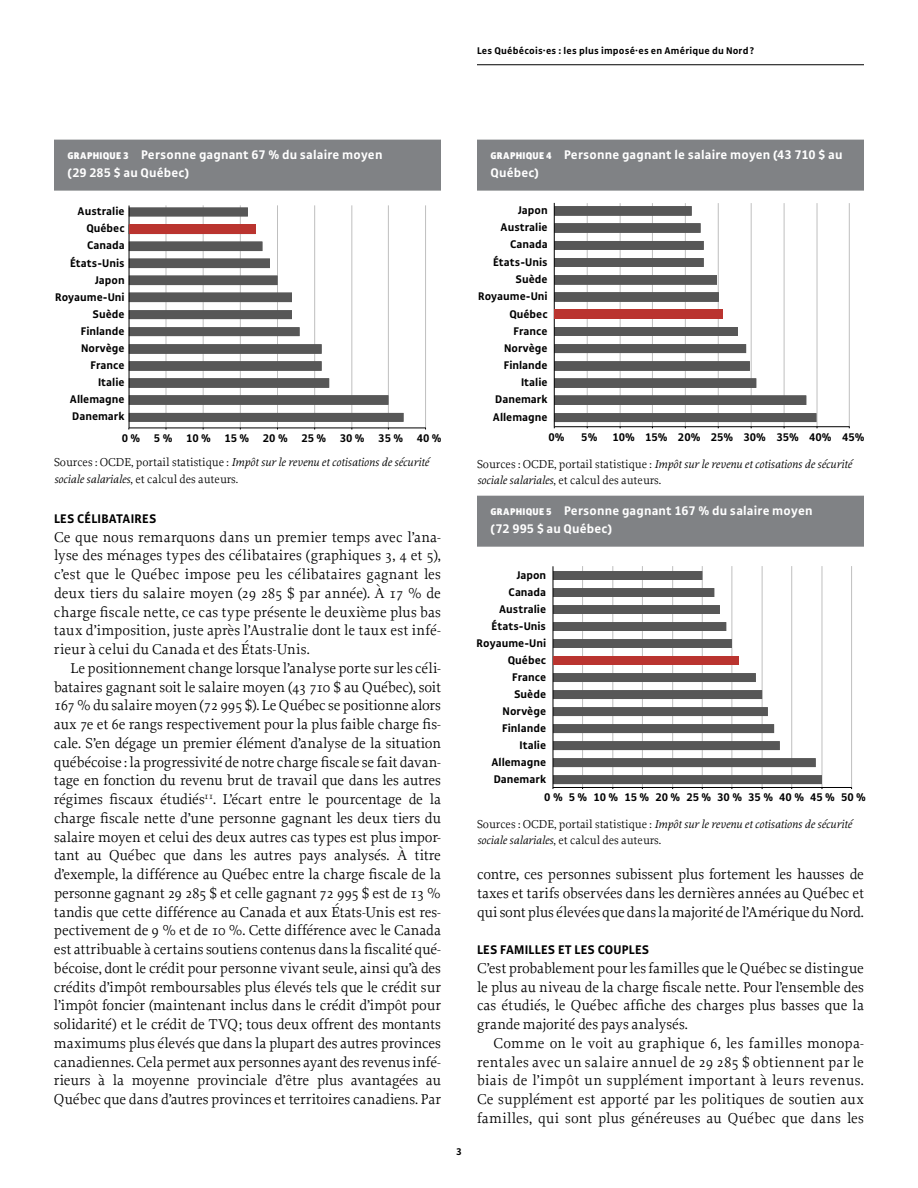
<style>
.page{position:relative;width:918px;height:1188px;background:#fff}
.page>*{position:absolute;margin:0;border:0;box-sizing:border-box;transform-origin:0 0}
.t1{font:15px/18.8px "Proforma";color:#000;text-align:justify}
.t2{font:700 13.5px/18px "Gak Sans";letter-spacing:.01em;color:#fff}
.t3{font:700 13.5px "Gak Sans";letter-spacing:.015em;color:#000}
.t4{font:700 12px "Gak Sans";color:#000}
.t5{font:italic 12px/16.5px "Proforma";color:#000}
.t6{font:700 10.5px "Gak Sans";letter-spacing:.02em;color:#000}
.s1{font-weight:900;font-size:10.5px}
.s2{font-style:normal}
</style>
<div class="page">
<hr style="left:477px;top:64px;width:387px;height:1px;background:#000">
<div style="left:54px;top:140px;width:387px;height:51px;background:#808285"></div>
<hr style="left:166px;top:205px;width:1px;height:223px;background:#bfbfbf">
<hr style="left:203px;top:205px;width:1px;height:223px;background:#bfbfbf">
<hr style="left:240px;top:205px;width:1px;height:223px;background:#bfbfbf">
<hr style="left:277px;top:205px;width:1px;height:223px;background:#bfbfbf">
<hr style="left:314px;top:205px;width:1px;height:223px;background:#bfbfbf">
<hr style="left:352px;top:205px;width:1px;height:223px;background:#bfbfbf">
<hr style="left:388px;top:205px;width:1px;height:223px;background:#bfbfbf">
<hr style="left:425px;top:205px;width:1px;height:223px;background:#bfbfbf">
<svg style="left:130px;top:208px;width:274px;height:214px"></svg>
<hr style="left:129px;top:428px;width:297px;height:1px;background:#000">
<hr style="left:129px;top:206px;width:1px;height:222px;background:#000">
<div style="left:129px;top:225px;width:126px;height:9px;background:#ba342f"></div>
<div style="left:477px;top:140px;width:387px;height:51px;background:#808285"></div>
<hr style="left:587px;top:203px;width:1px;height:224px;background:#bfbfbf">
<hr style="left:620px;top:203px;width:1px;height:224px;background:#bfbfbf">
<hr style="left:652px;top:203px;width:1px;height:224px;background:#bfbfbf">
<hr style="left:685px;top:203px;width:1px;height:224px;background:#bfbfbf">
<hr style="left:718px;top:203px;width:1px;height:224px;background:#bfbfbf">
<hr style="left:751px;top:203px;width:1px;height:224px;background:#bfbfbf">
<hr style="left:784px;top:203px;width:1px;height:224px;background:#bfbfbf">
<hr style="left:817px;top:203px;width:1px;height:224px;background:#bfbfbf">
<hr style="left:849px;top:203px;width:1px;height:224px;background:#bfbfbf">
<svg style="left:555px;top:206px;width:261px;height:216px"></svg>
<hr style="left:554px;top:426px;width:296px;height:1px;background:#000">
<hr style="left:554px;top:203px;width:1px;height:224px;background:#000">
<div style="left:554px;top:309px;width:169px;height:10px;background:#ba342f"></div>
<div style="left:477px;top:496px;width:387px;height:51px;background:#808285"></div>
<hr style="left:582px;top:566px;width:1px;height:221px;background:#bfbfbf">
<hr style="left:613px;top:566px;width:1px;height:221px;background:#bfbfbf">
<hr style="left:642px;top:566px;width:1px;height:221px;background:#bfbfbf">
<hr style="left:672px;top:566px;width:1px;height:221px;background:#bfbfbf">
<hr style="left:702px;top:566px;width:1px;height:221px;background:#bfbfbf">
<hr style="left:732px;top:566px;width:1px;height:221px;background:#bfbfbf">
<hr style="left:762px;top:566px;width:1px;height:221px;background:#bfbfbf">
<hr style="left:791px;top:566px;width:1px;height:221px;background:#bfbfbf">
<hr style="left:822px;top:566px;width:1px;height:221px;background:#bfbfbf">
<hr style="left:851px;top:566px;width:1px;height:221px;background:#bfbfbf">
<svg style="left:554px;top:571px;width:268px;height:213px"></svg>
<hr style="left:553px;top:787px;width:299px;height:1px;background:#000">
<hr style="left:553px;top:566px;width:1px;height:221px;background:#000">
<div style="left:553px;top:656px;width:185px;height:9px;background:#ba342f"></div>
<p class="t6" style="left:477px;top:45px;width:279px">Les Québécois·es : les plus imposé·es en Amérique du Nord?</p>
<p class="t2" style="left:68px;top:146px;width:317px"><span class="s1">GRAPHIQUE 3</span> Personne gagnant 67 % du salaire moyen (29 285 $ au Québec)</p>
<p class="t2" style="left:490px;top:146px;width:354px"><span class="s1">GRAPHIQUE 4</span> Personne gagnant le salaire moyen (43 710 $ au<br>Québec)</p>
<p class="t4" style="left:78px;top:205px;width:49px">Australie</p>
<p class="t4" style="left:518px;top:204px;width:31px">Japon</p>
<p class="t4" style="left:86px;top:222px;width:40px">Québec</p>
<p class="t4" style="left:501px;top:221px;width:49px">Australie</p>
<p class="t4" style="left:87px;top:239px;width:39px">Canada</p>
<p class="t4" style="left:510px;top:238px;width:39px">Canada</p>
<p class="t4" style="left:70px;top:256px;width:56px">États-Unis</p>
<p class="t4" style="left:493px;top:256px;width:56px">États-Unis</p>
<p class="t4" style="left:95px;top:273px;width:31px">Japon</p>
<p class="t4" style="left:516px;top:273px;width:34px">Suède</p>
<p class="t4" style="left:55px;top:290px;width:71px">Royaume-Uni</p>
<p class="t4" style="left:478px;top:290px;width:71px">Royaume-Uni</p>
<p class="t4" style="left:93px;top:308px;width:34px">Suède</p>
<p class="t4" style="left:509px;top:307px;width:40px">Québec</p>
<p class="t4" style="left:81px;top:325px;width:45px">Finlande</p>
<p class="t4" style="left:514px;top:324px;width:36px">France</p>
<p class="t4" style="left:81px;top:342px;width:45px">Norvège</p>
<p class="t4" style="left:504px;top:341px;width:45px">Norvège</p>
<p class="t4" style="left:91px;top:359px;width:36px">France</p>
<p class="t4" style="left:504px;top:359px;width:45px">Finlande</p>
<p class="t4" style="left:98px;top:376px;width:28px">Italie</p>
<p class="t4" style="left:521px;top:376px;width:28px">Italie</p>
<p class="t4" style="left:70px;top:393px;width:56px">Allemagne</p>
<p class="t4" style="left:495px;top:393px;width:54px">Danemark</p>
<p class="t4" style="left:72px;top:410px;width:54px">Danemark</p>
<p class="t4" style="left:493px;top:410px;width:56px">Allemagne</p>
<p class="t4" style="left:122px;top:431px;width:321px">0 % 5 % 10 % 15 % 20 % 25 % 30 % 35 % 40 %</p>
<p class="t4" style="left:549px;top:430px;width:18px">0%</p>
<p class="t4" style="left:581px;top:430px;width:285px">5% 10% 15% 20% 25% 30% 35% 40% 45%</p>
<p class="t5" style="left:54px;top:454px;width:376px"><span class="s2">Sources : OCDE, portail statistique :</span> Impôt sur le revenu et cotisations de sécurité sociale salariales<span class="s2">, et calcul des auteurs.</span></p>
<p class="t5" style="left:477px;top:455px;width:376px"><span class="s2">Sources : OCDE, portail statistique :</span> Impôt sur le revenu et cotisations de sécurité sociale salariales<span class="s2">, et calcul des auteurs.</span></p>
<p class="t3" style="left:54px;top:511px;width:104px">Les célibataires</p>
<p class="t1" style="left:54px;top:527px;width:389px">Ce que nous remarquons dans un premier temps avec l’ana&shy;lyse des ménages types des célibataires (graphiques 3, 4 et 5), c’est que le Québec impose peu les célibataires gagnant les deux tiers du salaire moyen (29 285 $ par année). À 17 % de charge fiscale nette, ce cas type présente le deuxième plus bas taux d’imposition, juste après l’Australie dont le taux est infé&shy;rieur à celui du Canada et des États-Unis.</p>
<p class="t1" style="left:54px;top:658px;width:389px;text-indent:17px">Le positionnement change lorsque l’analyse porte sur les céli&shy;bataires gagnant soit le salaire moyen (43 710 $ au Québec), soit 167 % du salaire moyen (72 995 $). Le Québec se positionne alors aux 7e et 6e rangs respectivement pour la plus faible charge fis&shy;cale. S’en dégage un premier élément d’analyse de la situation québécoise : la progressivité de notre charge fiscale se fait davan&shy;tage en fonction du revenu brut de travail que dans les autres régimes fiscaux étudiés<sup>11</sup>. L’écart entre le pourcentage de la charge fiscale nette d’une personne gagnant les deux tiers du salaire moyen et celui des deux autres cas types est plus impor&shy;tant au Québec que dans les autres pays analysés. À titre d’exemple, la différence au Québec entre la charge fiscale de la personne gagnant 29 285 $ et celle gagnant 72 995 $ est de 13 % tandis que cette différence au Canada et aux États-Unis est res&shy;pectivement de 9 % et de 10 %. Cette différence avec le Canada est attribuable à certains soutiens contenus dans la fiscalité qué&shy;bécoise, dont le crédit pour personne vivant seule, ainsi qu’à des crédits d’impôt remboursables plus élevés tels que le crédit sur l’impôt foncier (maintenant inclus dans le crédit d’impôt pour solidarité) et le crédit de TVQ; tous deux offrent des montants maximums plus élevés que dans la plupart des autres provinces canadiennes. Cela permet aux personnes ayant des revenus infé&shy;rieurs à la moyenne provinciale d’être plus avantagées au Québec que dans d’autres provinces et territoires canadiens. Par</p>
<p class="t2" style="left:490px;top:502px;width:324px"><span class="s1">GRAPHIQUE 5</span> Personne gagnant 167 % du salaire moyen (72 995 $ au Québec)</p>
<p class="t4" style="left:516px;top:568px;width:31px">Japon</p>
<p class="t4" style="left:509px;top:585px;width:39px">Canada</p>
<p class="t4" style="left:499px;top:602px;width:49px">Australie</p>
<p class="t4" style="left:492px;top:620px;width:56px">États-Unis</p>
<p class="t4" style="left:477px;top:637px;width:71px">Royaume-Uni</p>
<p class="t4" style="left:508px;top:654px;width:40px">Québec</p>
<p class="t4" style="left:512px;top:671px;width:36px">France</p>
<p class="t4" style="left:514px;top:688px;width:34px">Suède</p>
<p class="t4" style="left:503px;top:705px;width:45px">Norvège</p>
<p class="t4" style="left:502px;top:722px;width:45px">Finlande</p>
<p class="t4" style="left:520px;top:739px;width:28px">Italie</p>
<p class="t4" style="left:491px;top:756px;width:56px">Allemagne</p>
<p class="t4" style="left:494px;top:773px;width:54px">Danemark</p>
<p class="t4" style="left:544px;top:791px;width:323px">0 % 5 % 10 % 15 % 20 % 25 % 30 % 35 % 40 % 45 % 50 %</p>
<p class="t5" style="left:477px;top:815px;width:376px"><span class="s2">Sources : OCDE, portail statistique :</span> Impôt sur le revenu et cotisations de sécurité sociale salariales<span class="s2">, et calcul des auteurs.</span></p>
<p class="t1" style="left:477px;top:865px;width:389px">contre, ces personnes subissent plus fortement les hausses de taxes et tarifs observées dans les dernières années au Québec et qui sont plus élevées que dans la majorité de l’Amérique du Nord.</p>
<p class="t3" style="left:477px;top:942px;width:174px">Les familles et les couples</p>
<p class="t1" style="left:477px;top:958px;width:389px">C’est probablement pour les familles que le Québec se distingue le plus au niveau de la charge fiscale nette. Pour l’ensemble des cas étudiés, le Québec affiche des charges plus basses que la grande majorité des pays analysés.</p>
<p class="t1" style="left:477px;top:1033px;width:389px;text-indent:16px">Comme on le voit au graphique 6, les familles monopa&shy;rentales avec un salaire annuel de 29 285 $ obtiennent par le biais de l’impôt un supplément important à leurs revenus.<br>Ce supplément est apporté par les politiques de soutien aux familles, qui sont plus généreuses au Québec que dans les</p>
<p class="t6" style="left:456px;top:1146px;width:7px">3</p>
</div>
